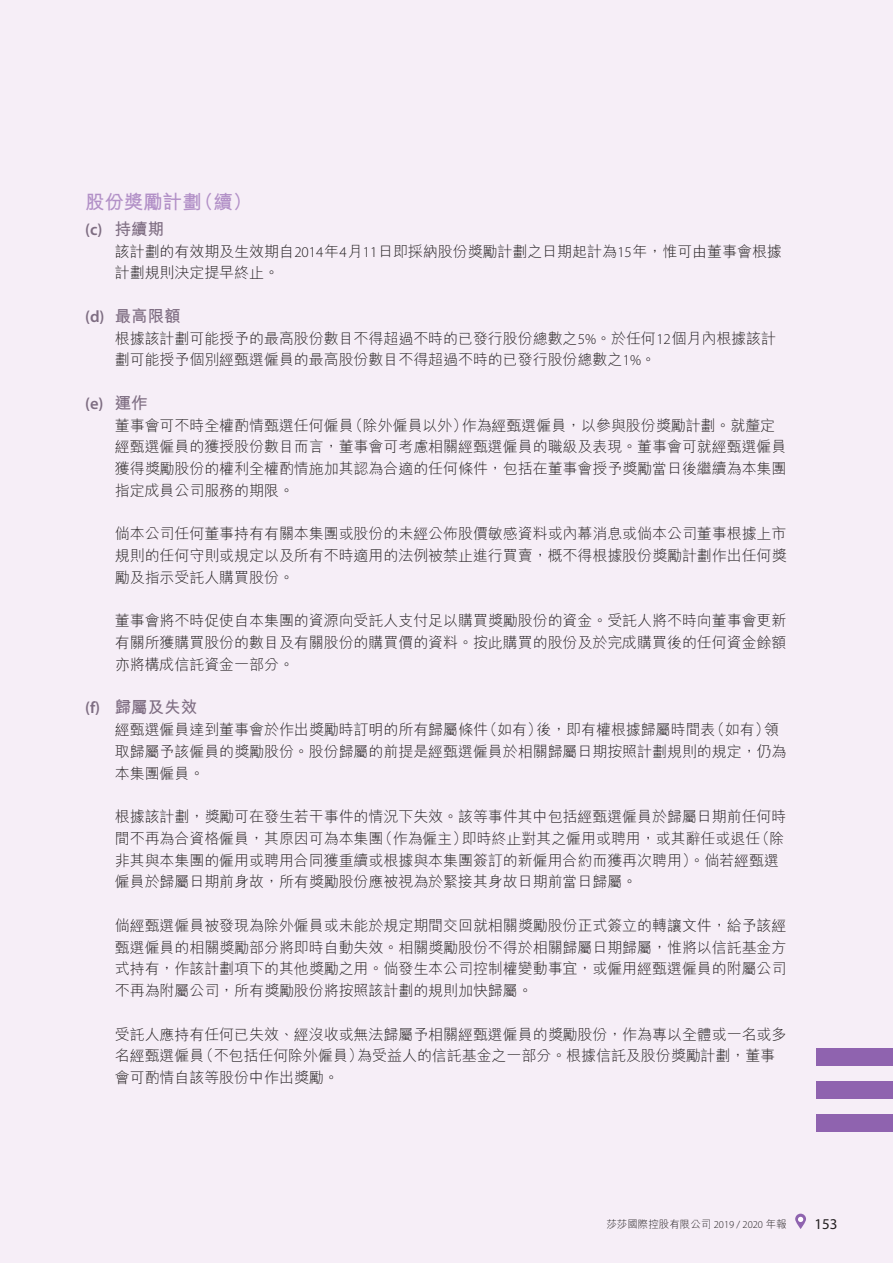
<style>
.page{position:relative;width:893px;height:1263px;background:#f6eef7}
.page>*{position:absolute;margin:0;border:0;box-sizing:border-box;transform-origin:0 0}
.t1{font:700 19.5px "M Hei HK";letter-spacing:-.005em;color:#b290c7}
.t2{font:700 16.5px "M Hei HK";color:#7e6d82}
.t3{font:600 16.5px "Myriad Pro";color:#7e6d82}
.t4{font:300 15px/21.8px "M Hei HK";letter-spacing:-.005em;color:#231f20}
.t5{font:15px "Myriad Pro";color:#231f20}
.t6{font:300 10.5px "M Hei HK";color:#231f20}
.s1{font-family:"M Hei HK";font-weight:700}
.s2{font-family:"Myriad Pro"}
.s3{font-family:"Myriad Pro";font-weight:600}
</style>
<div class="page">
<svg style="left:795px;top:1214px;width:11px;height:15px"></svg>
<svg style="left:798px;top:1217px;width:5px;height:5px"></svg>
<div style="left:816px;top:1048px;width:77px;height:17px;background:#8f63af"></div>
<div style="left:816px;top:1081px;width:77px;height:17px;background:#8f63af"></div>
<div style="left:816px;top:1114px;width:77px;height:17px;background:#8f63af"></div>
<h1 class="t1" style="left:85px;top:187px;width:169px">股份獎勵計劃（續）</h1>
<p class="t3" style="left:85px;top:219px;width:81px">(c) <span class="s1">持續期</span></p>
<p class="t4" style="left:115px;top:240px;width:669px">該計劃的有效期及生效期自<span class="s2">2014</span>年<span class="s2">4</span>月<span class="s2">11</span>日即採納股份獎勵計劃之日期起計為<span class="s2">15</span>年，惟可由董事會根據計劃規則決定提早終止。</p>
<p class="t2" style="left:85px;top:304px;width:97px"><span class="s3">(d)</span> 最高限額</p>
<p class="t4" style="left:115px;top:327px;width:663px">根據該計劃可能授予的最高股份數目不得超過不時的已發行股份總數之<span class="s2">5%</span>。於任何<span class="s2">12</span>個月內根據該計劃可能授予個別經甄選僱員的最高股份數目不得超過不時的已發行股份總數之<span class="s2">1%</span>。</p>
<p class="t3" style="left:85px;top:393px;width:64px">(e) <span class="s1">運作</span></p>
<p class="t4" style="left:115px;top:414px;width:673px">董事會可不時全權酌情甄選任何僱員（除外僱員以外）作為經甄選僱員，以參與股份獎勵計劃。就釐定經甄選僱員的獲授股份數目而言，董事會可考慮相關經甄選僱員的職級及表現。董事會可就經甄選僱員獲得獎勵股份的權利全權酌情施加其認為合適的任何條件，包括在董事會授予獎勵當日後繼續為本集團指定成員公司服務的期限。</p>
<p class="t4" style="left:115px;top:523px;width:673px;text-align:justify">倘本公司任何董事持有有關本集團或股份的未經公佈股價敏感資料或內幕消息或倘本公司董事根據上市規則的任何守則或規定以及所有不時適用的法例被禁止進行買賣，概不得根據股份獎勵計劃作出任何獎勵及指示受託人購買股份。</p>
<p class="t4" style="left:115px;top:610px;width:673px;text-align:justify">董事會將不時促使自本集團的資源向受託人支付足以購買獎勵股份的資金。受託人將不時向董事會更新有關所獲購買股份的數目及有關股份的購買價的資料。按此購買的股份及於完成購買後的任何資金餘額亦將構成信託資金一部分。</p>
<p class="t2" style="left:85px;top:695px;width:114px"><span class="s3">(f)</span> 歸屬及失效</p>
<p class="t4" style="left:115px;top:718px;width:673px">經甄選僱員達到董事會於作出獎勵時訂明的所有歸屬條件（如有）後，即有權根據歸屬時間表（如有）領取歸屬予該僱員的獎勵股份。股份歸屬的前提是經甄選僱員於相關歸屬日期按照計劃規則的規定，仍為本集團僱員。</p>
<p class="t4" style="left:115px;top:805px;width:673px">根據該計劃，獎勵可在發生若干事件的情況下失效。該等事件其中包括經甄選僱員於歸屬日期前任何時間不再為合資格僱員，其原因可為本集團（作為僱主）即時終止對其之僱用或聘用，或其辭任或退任（除非其與本集團的僱用或聘用合同獲重續或根據與本集團簽訂的新僱用合約而獲再次聘用）。倘若經甄選僱員於歸屬日期前身故，所有獎勵股份應被視為於緊接其身故日期前當日歸屬。</p>
<p class="t4" style="left:115px;top:914px;width:673px;text-align:justify">倘經甄選僱員被發現為除外僱員或未能於規定期間交回就相關獎勵股份正式簽立的轉讓文件，給予該經甄選僱員的相關獎勵部分將即時自動失效。相關獎勵股份不得於相關歸屬日期歸屬，惟將以信託基金方式持有，作該計劃項下的其他獎勵之用。倘發生本公司控制權變動事宜，或僱用經甄選僱員的附屬公司不再為附屬公司，所有獎勵股份將按照該計劃的規則加快歸屬。</p>
<p class="t4" style="left:115px;top:1023px;width:673px">受託人應持有任何已失效、經沒收或無法歸屬予相關經甄選僱員的獎勵股份，作為專以全體或一名或多名經甄選僱員（不包括任何除外僱員）為受益人的信託基金之一部分。根據信託及股份獎勵計劃，董事會可酌情自該等股份中作出獎勵。</p>
<p class="t6" style="left:606px;top:1219px;width:182px">莎莎國際控股有限公司 <span class="s2">2019 / 2020</span> 年報</p>
<p class="t5" style="left:814px;top:1215px;width:25px">153</p>
</div>
